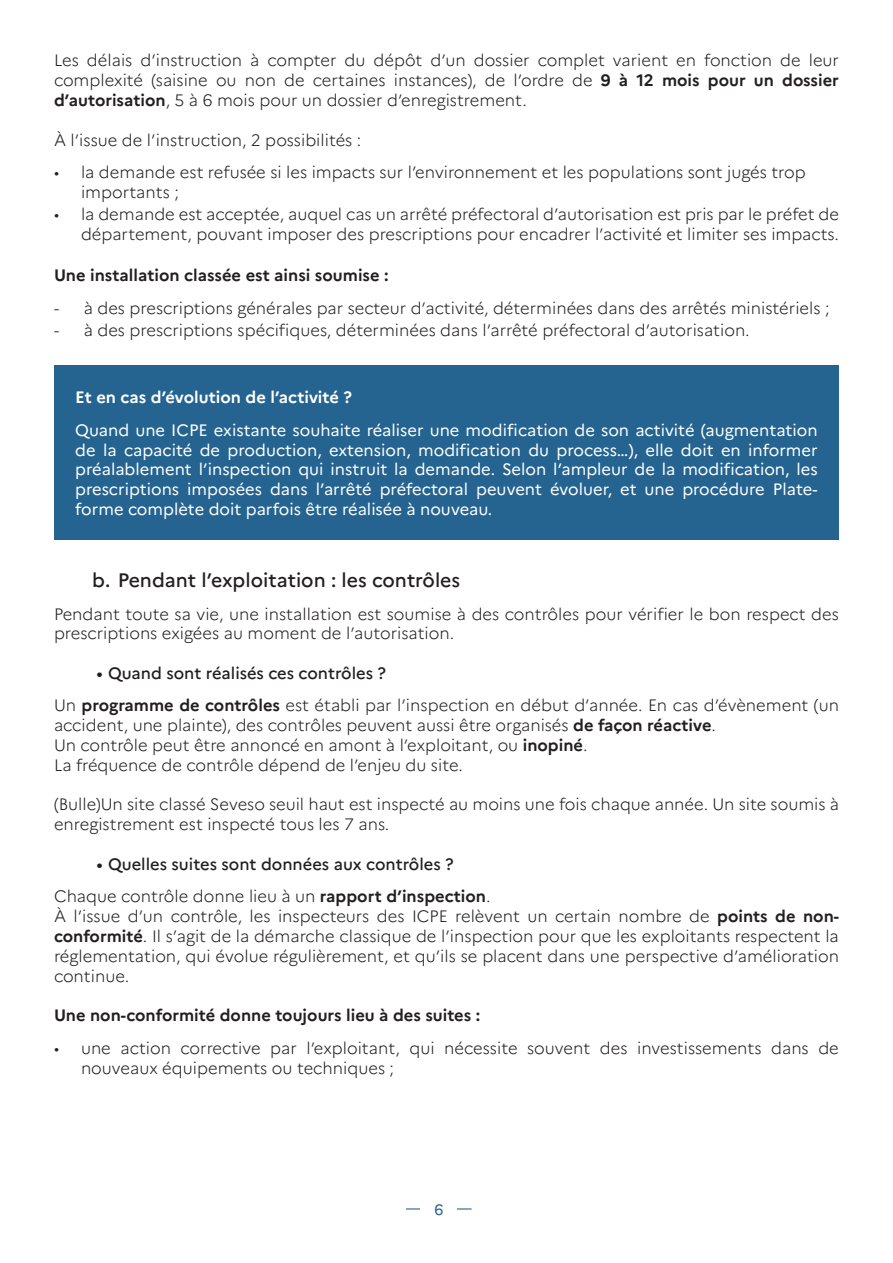
<style>
.page{position:relative;width:893px;height:1263px;background:#fff}
.page>*{position:absolute;margin:0;border:0;box-sizing:border-box;transform-origin:0 0}
.t1{font:500 19.5px "Marianne";color:#231f20}
.t2{font:300 16.5px/19.8px "Marianne";color:#231f20}
.t3{font:16.5px/19.8px "Marianne";color:#fff;text-align:justify}
.t4{font:700 16.5px "Marianne";color:#231f20}
.t5{font:500 16.5px "Marianne";color:#231f20}
.t6{font:700 16.5px "Marianne";color:#fff}
.t7{font:15px "Marianne";color:#26638f}
.s1{font-weight:700}
</style>
<div class="page">
<hr style="left:406px;top:1208px;width:66px;height:1px;background:#266592">
<div style="left:421px;top:1196px;width:36px;height:26px;background:#fff"></div>
<div style="left:54px;top:366px;width:785px;height:174px;background:#256490"></div>
<p class="t2" style="left:54px;top:49px;width:786px;text-align:justify">Les délais d’instruction à compter du dépôt d’un dossier complet varient en fonction de leur complexité (saisine ou non de certaines instances), de l’ordre de <span class="s1">9 à 12 mois pour un dossier d’autorisation</span>, 5 à 6 mois pour un dossier d’enregistrement.</p>
<p class="t2" style="left:54px;top:128px;width:309px">À l’issue de l’instruction, 2 possibilités :</p>
<p class="t2" style="left:81px;top:161px;width:726px;text-indent:-27px">• la demande est refusée si les impacts sur l’environnement et les populations sont jugés trop importants ;</p>
<p class="t2" style="left:54px;top:203px;width:786px;text-align:right">• la demande est acceptée, auquel cas un arrêté préfectoral d’autorisation est pris par le préfet de département, pouvant imposer des prescriptions pour encadrer l’activité et limiter ses impacts.</p>
<p class="t4" style="left:54px;top:263px;width:336px">Une installation classée est ainsi soumise :</p>
<p class="t2" style="left:54px;top:297px;width:777px">- à des prescriptions générales par secteur d’activité, déterminées dans des arrêtés ministériels ;</p>
<p class="t2" style="left:54px;top:319px;width:697px">- à des prescriptions spécifiques, déterminées dans l’arrêté préfectoral d’autorisation.</p>
<p class="t6" style="left:75px;top:385px;width:278px">Et en cas d’évolution de l’activité ?</p>
<p class="t3" style="left:75px;top:419px;width:744px">Quand une ICPE existante souhaite réaliser une modification de son activité (augmentation de la capacité de production, extension, modification du process…), elle doit en informer préalablement l’inspection qui instruit la demande. Selon l’ampleur de la modification, les prescriptions imposées dans l’arrêté préfectoral peuvent évoluer, et une procédure Plate&shy;forme complète doit parfois être réalisée à nouveau.</p>
<p class="t1" style="left:92px;top:565px;width:369px">b. Pendant l’exploitation : les contrôles</p>
<p class="t2" style="left:54px;top:602px;width:786px">Pendant toute sa vie, une installation est soumise à des contrôles pour vérifier le bon respect des prescriptions exigées au moment de l’autorisation.</p>
<p class="t5" style="left:97px;top:660px;width:291px">• Quand sont réalisés ces contrôles ?</p>
<p class="t2" style="left:54px;top:694px;width:786px">Un <span class="s1">programme de contrôles</span> est établi par l’inspection en début d’année. En cas d’évènement (un accident, une plainte), des contrôles peuvent aussi être organisés <span class="s1">de façon réactive</span>.</p>
<p class="t2" style="left:54px;top:734px;width:535px">Un contrôle peut être annoncé en amont à l’exploitant, ou <span class="s1">inopiné</span>.</p>
<p class="t2" style="left:54px;top:754px;width:410px">La fréquence de contrôle dépend de l’enjeu du site.</p>
<p class="t2" style="left:54px;top:793px;width:786px">(Bulle)Un site classé Seveso seuil haut est inspecté au moins une fois chaque année. Un site soumis à enregistrement est inspecté tous les 7 ans.</p>
<p class="t5" style="left:97px;top:851px;width:359px">• Quelles suites sont données aux contrôles ?</p>
<p class="t2" style="left:54px;top:885px;width:438px">Chaque contrôle donne lieu à un <span class="s1">rapport d’inspection</span>.</p>
<p class="t2" style="left:54px;top:905px;width:786px;text-align:justify">À l’issue d’un contrôle, les inspecteurs des ICPE relèvent un certain nombre de <span class="s1">points de non&shy;conformité</span>. Il s’agit de la démarche classique de l’inspection pour que les exploitants respectent la réglementation, qui évolue régulièrement, et qu’ils se placent dans une perspective d’amélioration continue.</p>
<p class="t4" style="left:54px;top:1003px;width:428px">Une non-conformité donne toujours lieu à des suites :</p>
<p class="t2" style="left:81px;top:1037px;width:759px;text-indent:-27px">• une action corrective par l’exploitant, qui nécessite souvent des investissements dans de nouveaux équipements ou techniques ;</p>
<p class="t7" style="left:434px;top:1198px;width:10px">6</p>
</div>
